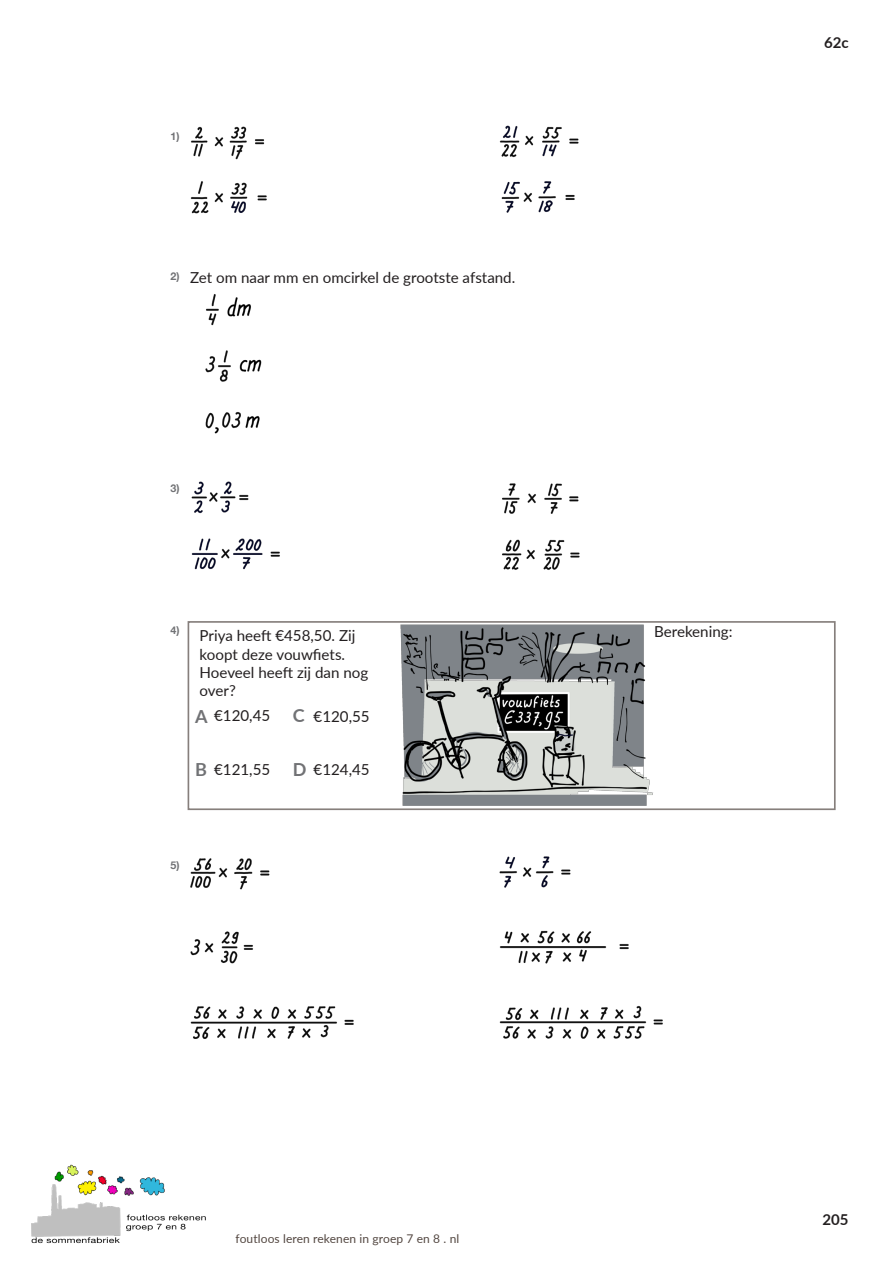
<style>
.page{position:relative;width:893px;height:1263px;background:#fff}
.page>*{position:absolute;margin:0;border:0;box-sizing:border-box;transform-origin:0 0}
.OPDRACHT{font:700 18px "Lato";color:#717275}
.OPDRACHT-2{font:15.15px/18.1px "Lato";color:#231f20}
.LES-NUMMER-PAR{font:700 15px "Lato";color:#231f20}
.t1{font:12px "Lato";letter-spacing:.01em;color:#534741}
.verantwoording_kop{font:700 10.65px "Helvetica Neue";color:#717275}
</style>
<div class="page">
<img style="left:187px;top:125px;width:632px;height:914px">
<div style="left:188px;top:621px;width:648px;height:189px;border:2px solid #867f7c"></div>
<img style="left:31px;top:1164px;width:175px;height:80px">
<p class="verantwoording_kop" style="left:170px;top:128px;width:11px">1)</p>
<p class="verantwoording_kop" style="left:170px;top:268px;width:11px">2)</p>
<p class="OPDRACHT-2" style="left:190px;top:268px;width:327px">Zet om naar mm en omcirkel de grootste afstand.</p>
<p class="verantwoording_kop" style="left:170px;top:480px;width:11px">3)</p>
<p class="verantwoording_kop" style="left:170px;top:621px;width:11px">4)</p>
<p class="OPDRACHT-2" style="left:200px;top:626px;width:170px">Priya heeft €458,50. Zij koopt deze vouwfiets.<br>Hoeveel heeft zij dan nog over?</p>
<p class="OPDRACHT-2" style="left:654px;top:622px;width:80px">Berekening:</p>
<p class="OPDRACHT-2" style="left:214px;top:706px;width:58px">€120,45</p>
<p class="OPDRACHT-2" style="left:314px;top:706px;width:58px">€120,55</p>
<p class="OPDRACHT" style="left:293px;top:702px;width:13px">C</p>
<p class="OPDRACHT" style="left:195px;top:703px;width:14px">A</p>
<p class="OPDRACHT" style="left:195px;top:756px;width:13px">B</p>
<p class="OPDRACHT" style="left:293px;top:756px;width:15px">D</p>
<p class="OPDRACHT-2" style="left:214px;top:760px;width:58px">€121,55</p>
<p class="OPDRACHT-2" style="left:314px;top:760px;width:58px">€124,45</p>
<p class="verantwoording_kop" style="left:170px;top:857px;width:11px">5)</p>
<p class="LES-NUMMER-PAR" style="left:824px;top:32px;width:26px">62c</p>
<p class="t1" style="left:236px;top:1230px;width:225px">foutloos leren rekenen in groep 7 en 8 . nl</p>
<p class="LES-NUMMER-PAR" style="left:822px;top:1208px;width:28px">205</p>
</div>
